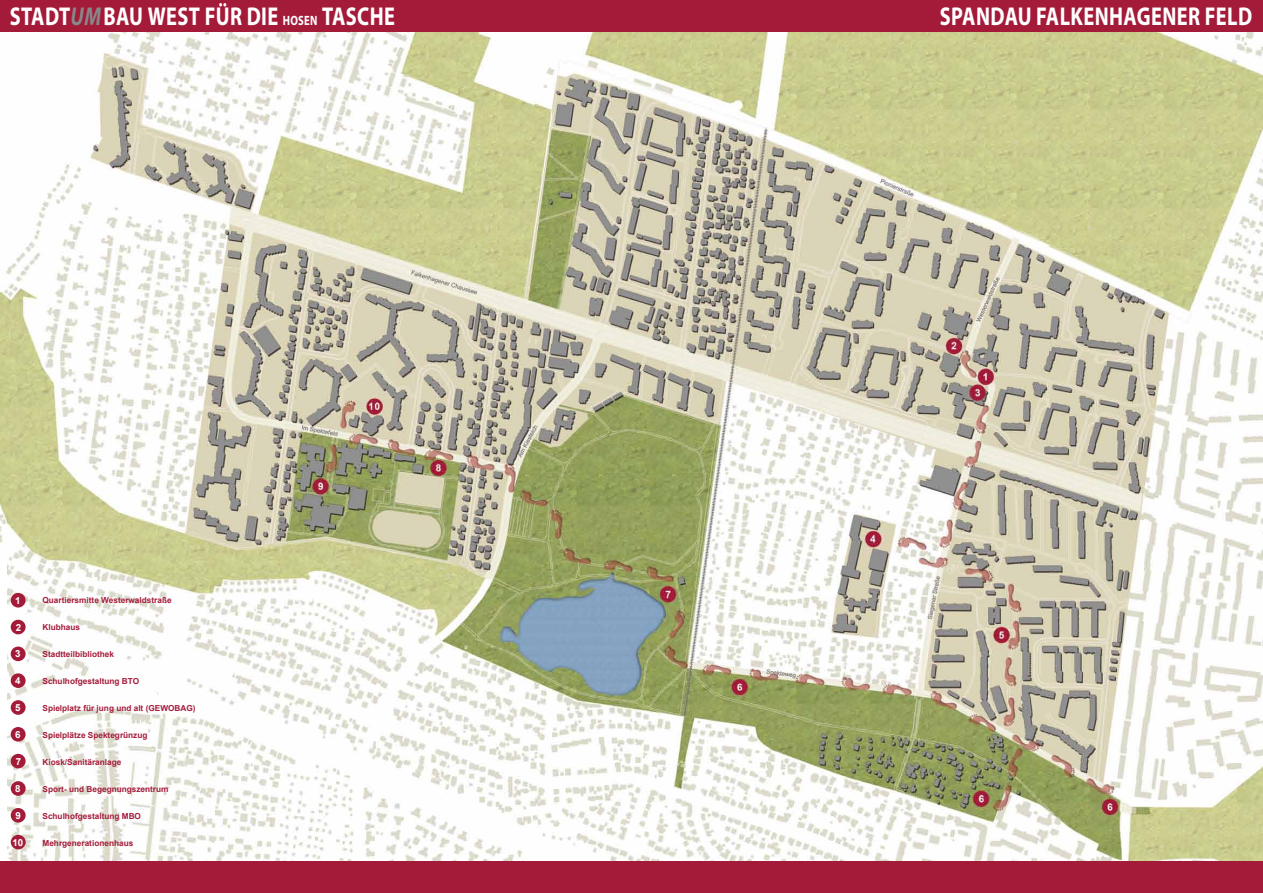
<style>
.page{position:relative;width:1263px;height:893px;background:#fff}
.page>*{position:absolute;margin:0;border:0;box-sizing:border-box;transform-origin:0 0}
.t1{font:700 25.88px "Myriad Pro";letter-spacing:.02em;color:#fff;scale:.79 1}
.t2{font:700 9.75px "Arial";color:#fff}
.t3{font:700 8.25px "Arial";color:#a41b3a}
.s1{font-style:italic;color:#87888a}
.s2{font-size:13.5px}
</style>
<div class="page">
<img style="left:0;top:32px;width:1263px;height:828px">
<div style="left:0;top:861px;width:1263px;height:32px;background:#a41b3a"></div>
<div style="left:0;top:0;width:1263px;height:32px;background:#a41b3a"></div>
<div style="left:0;top:560px;width:7px;height:301px;background:#fff"></div>
<div style="left:11px;top:593px;width:15px;height:14px;background:#a41b3a;border-radius:50%"></div>
<div style="left:11px;top:620px;width:15px;height:14px;background:#a41b3a;border-radius:50%"></div>
<div style="left:11px;top:700px;width:15px;height:15px;background:#a41b3a;border-radius:50%"></div>
<div style="left:11px;top:646px;width:15px;height:15px;background:#a41b3a;border-radius:50%"></div>
<div style="left:11px;top:727px;width:15px;height:15px;background:#a41b3a;border-radius:50%"></div>
<div style="left:11px;top:673px;width:15px;height:15px;background:#a41b3a;border-radius:50%"></div>
<div style="left:11px;top:754px;width:15px;height:14px;background:#a41b3a;border-radius:50%"></div>
<div style="left:11px;top:781px;width:15px;height:15px;background:#a41b3a;border-radius:50%"></div>
<div style="left:11px;top:808px;width:15px;height:15px;background:#a41b3a;border-radius:50%"></div>
<div style="left:11px;top:835px;width:15px;height:14px;background:#a41b3a;border-radius:50%"></div>
<h1 class="t1" style="left:10px;top:-1px;width:489px">STADT<span class="s1">UM</span>BAU WEST FÜR DIE <span class="s2">HOSEN</span> TASCHE</h1>
<h1 class="t1" style="left:940px;top:-1px;width:397px">SPANDAU FALKENHAGENER FELD</h1>
<p class="t2" style="left:15px;top:594px;width:7px">1</p>
<p class="t2" style="left:16px;top:621px;width:7px">2</p>
<p class="t2" style="left:15px;top:647px;width:7px">3</p>
<p class="t2" style="left:15px;top:674px;width:7px">4</p>
<p class="t2" style="left:15px;top:701px;width:7px">5</p>
<p class="t2" style="left:15px;top:728px;width:7px">6</p>
<p class="t2" style="left:16px;top:755px;width:7px">7</p>
<p class="t2" style="left:15px;top:782px;width:7px">8</p>
<p class="t2" style="left:15px;top:809px;width:7px">9</p>
<p class="t2" style="left:12px;top:836px;width:12px">10</p>
<p class="t3" style="left:43px;top:595px;width:131px">Quartiersmitte Westerwaldstraße</p>
<p class="t3" style="left:43px;top:622px;width:39px">Klubhaus</p>
<p class="t3" style="left:43px;top:649px;width:73px">Stadtteilbibliothek</p>
<p class="t3" style="left:43px;top:676px;width:98px">Schulhofgestaltung BTO</p>
<p class="t3" style="left:43px;top:703px;width:155px">Spielplatz für jung und alt (GEWOBAG)</p>
<p class="t3" style="left:43px;top:730px;width:106px">Spielplätze Spektegrünzug</p>
<p class="t3" style="left:43px;top:757px;width:80px">Kiosk/Sanitäranlage</p>
<p class="t3" style="left:43px;top:784px;width:128px">Sport- und Begegnungszentrum</p>
<p class="t3" style="left:43px;top:811px;width:100px">Schulhofgestaltung MBO</p>
<p class="t3" style="left:43px;top:838px;width:92px">Mehrgenerationenhaus</p>
</div>
